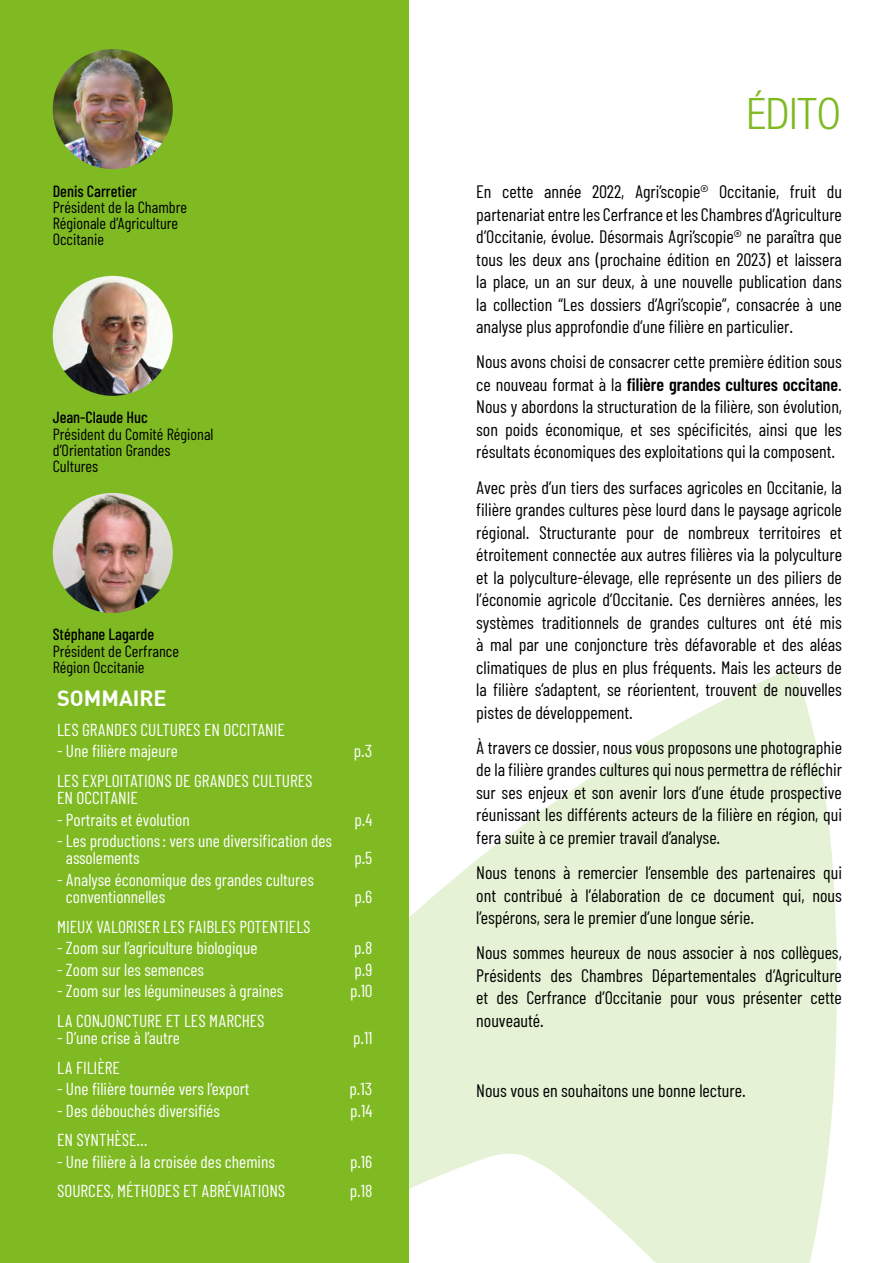
<style>
.page{position:relative;width:893px;height:1263px;background:#fff}
.page>*{position:absolute;margin:0;border:0;box-sizing:border-box;transform-origin:0 0}
.t1{font:300 condensed 43.5px "Helvetica Neue";color:#7fba23}
.t2{font:21.6px "DIN Bold";color:#fff}
.t3{font:18px/22.5px "Barlow Condensed";color:#000;text-align:justify}
.t4{font:17.4px/17.4px "Barlow Condensed";color:#fff}
.t5{font:16.2px/16.2px "Barlow Condensed";color:#000}
.t6{font:500 16.2px "Barlow Condensed";color:#000}
.s1{font-weight:600}
</style>
<div class="page">
<svg style="left:408px;top:669px;width:429px;height:594px;fill:#e6f2d5"></svg>
<div style="left:0;top:0;width:408px;height:1263px;background:#7fba23"></div>
<img style="left:53px;top:49px;width:120px;height:120px;border-radius:60px">
<img style="left:53px;top:276px;width:120px;height:120px;border-radius:60px">
<img style="left:53px;top:493px;width:120px;height:120px;border-radius:60px">
<p class="t6" style="left:53px;top:179px;width:86px">Denis Carretier</p>
<p class="t5" style="left:53px;top:198px;width:136px">Président de la Chambre<br>Régionale d’Agriculture<br>Occitanie</p>
<p class="t6" style="left:53px;top:406px;width:97px">Jean-Claude Huc</p>
<p class="t5" style="left:53px;top:425px;width:162px">Président du Comité Régional d’Orientation Grandes<br>Cultures</p>
<p class="t6" style="left:53px;top:623px;width:103px">Stéphane Lagarde</p>
<p class="t5" style="left:53px;top:642px;width:128px">Président de Cerfrance<br>Région Occitanie</p>
<p class="t2" style="left:57px;top:684px;width:111px">SOMMAIRE</p>
<p class="t4" style="left:57px;top:720px;width:229px">LES GRANDES CULTURES EN OCCITANIE</p>
<p class="t4" style="left:57px;top:742px;width:122px">- Une filière majeure</p>
<p class="t4" style="left:354px;top:742px;width:20px">p.3</p>
<p class="t4" style="left:57px;top:771px;width:257px">LES EXPLOITATIONS DE GRANDES CULTURES<br>EN OCCITANIE</p>
<p class="t4" style="left:57px;top:810px;width:134px">- Portraits et évolution</p>
<p class="t4" style="left:355px;top:810px;width:19px">p.4</p>
<p class="t4" style="left:66px;top:832px;width:268px;text-indent:-9px">- Les productions: vers une diversification des assolements</p>
<p class="t4" style="left:354px;top:849px;width:19px">p.5</p>
<p class="t4" style="left:66px;top:870px;width:249px;text-indent:-9px">- Analyse économique des grandes cultures conventionnelles</p>
<p class="t4" style="left:354px;top:888px;width:20px">p.6</p>
<p class="t4" style="left:57px;top:917px;width:255px">MIEUX VALORISER LES FAIBLES POTENTIELS</p>
<p class="t4" style="left:57px;top:939px;width:202px">- Zoom sur l’agriculture biologique</p>
<p class="t4" style="left:354px;top:939px;width:20px">p.8</p>
<p class="t4" style="left:57px;top:960px;width:148px">- Zoom sur les semences</p>
<p class="t4" style="left:354px;top:960px;width:19px">p.9</p>
<p class="t4" style="left:57px;top:982px;width:228px">- Zoom sur les légumineuses à graines</p>
<p class="t4" style="left:350px;top:982px;width:24px">p.10</p>
<p class="t4" style="left:57px;top:1011px;width:209px">LA CONJONCTURE ET LES MARCHES</p>
<p class="t4" style="left:57px;top:1028px;width:124px">- D’une crise à l’autre</p>
<p class="t4" style="left:353px;top:1028px;width:21px">p.11</p>
<p class="t4" style="left:57px;top:1058px;width:64px">LA FILIÈRE</p>
<p class="t4" style="left:57px;top:1080px;width:194px">- Une filière tournée vers l’export</p>
<p class="t4" style="left:350px;top:1080px;width:24px">p.13</p>
<p class="t4" style="left:57px;top:1101px;width:164px">- Des débouchés diversifiés</p>
<p class="t4" style="left:350px;top:1101px;width:24px">p.14</p>
<p class="t4" style="left:57px;top:1131px;width:92px">EN SYNTHÈSE…</p>
<p class="t4" style="left:57px;top:1152px;width:219px">- Une filière à la croisée des chemins</p>
<p class="t4" style="left:350px;top:1152px;width:24px">p.16</p>
<p class="t4" style="left:57px;top:1182px;width:230px">SOURCES, MÉTHODES ET ABRÉVIATIONS</p>
<p class="t4" style="left:350px;top:1182px;width:24px">p.18</p>
<h1 class="t1" style="left:747px;top:89px;width:96px">ÉDITO</h1>
<p class="t3" style="left:476px;top:180px;width:367px">En cette année 2022, Agri’scopie® Occitanie, fruit du partenariat entre les Cerfrance et les Chambres d’Agriculture d’Occitanie, évolue. Désormais Agri’scopie® ne paraîtra que tous les deux ans (prochaine édition en 2023) et laissera la place, un an sur deux, à une nouvelle publication dans la collection “Les dossiers d’Agri’scopie”, consacrée à une analyse plus approfondie d’une filière en particulier.</p>
<p class="t3" style="left:476px;top:350px;width:367px">Nous avons choisi de consacrer cette première édition sous ce nouveau format à la <span class="s1">filière grandes cultures occitane</span>.<br>Nous y abordons la structuration de la filière, son évolution, son poids économique, et ses spécificités, ainsi que les résultats économiques des exploitations qui la composent.</p>
<p class="t3" style="left:476px;top:475px;width:367px">Avec près d’un tiers des surfaces agricoles en Occitanie, la filière grandes cultures pèse lourd dans le paysage agricole régional. Structurante pour de nombreux territoires et étroitement connectée aux autres filières via la polyculture et la polyculture-élevage, elle représente un des piliers de l’économie agricole d’Occitanie. Ces dernières années, les systèmes traditionnels de grandes cultures ont été mis à mal par une conjoncture très défavorable et des aléas climatiques de plus en plus fréquents. Mais les acteurs de la filière s’adaptent, se réorientent, trouvent de nouvelles pistes de développement.</p>
<p class="t3" style="left:476px;top:736px;width:367px">À travers ce dossier, nous vous proposons une photographie de la filière grandes cultures qui nous permettra de réfléchir sur ses enjeux et son avenir lors d’une étude prospective réunissant les différents acteurs de la filière en région, qui fera suite à ce premier travail d’analyse.</p>
<p class="t3" style="left:476px;top:861px;width:367px">Nous tenons à remercier l’ensemble des partenaires qui ont contribué à l’élaboration de ce document qui, nous l’espérons, sera le premier d’une longue série.</p>
<p class="t3" style="left:476px;top:941px;width:367px">Nous sommes heureux de nous associer à nos collègues, Présidents des Chambres Départementales d’Agriculture et des Cerfrance d’Occitanie pour vous présenter cette nouveauté.</p>
<p class="t3" style="left:476px;top:1079px;width:271px">Nous vous en souhaitons une bonne lecture.</p>
</div>
